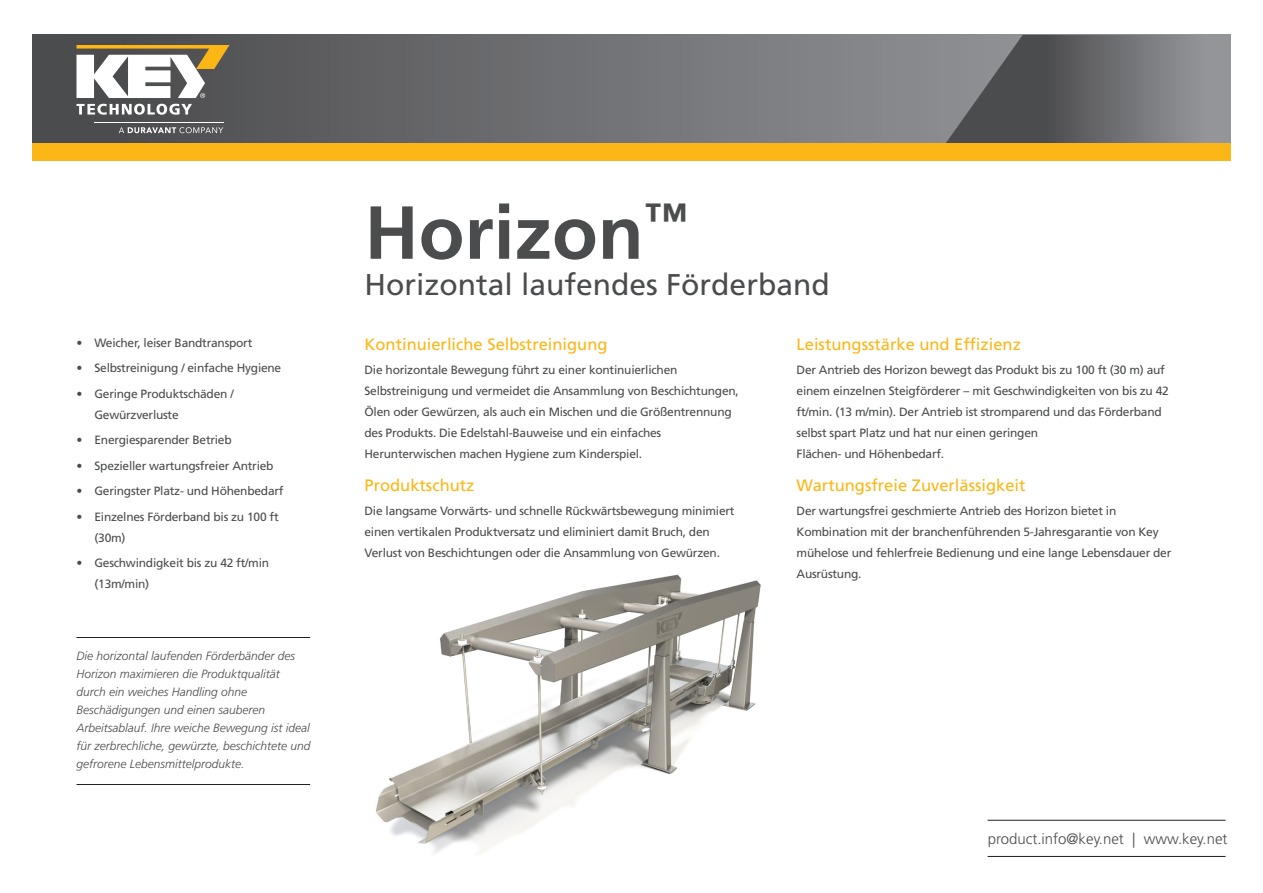
<style>
.page{position:relative;width:1263px;height:893px;background:#fff}
.page>*{position:absolute;margin:0;border:0;box-sizing:border-box;transform-origin:0 0}
.Headline{font:700 75px "Frutiger LT Std";color:#4b4c4d}
.Tag_Line{font:30px "Frutiger LT Std";color:#4b4c4d}
.Subhead_1{font:16.5px "Frutiger LT Std";color:#fcb615}
.t1{font:300 15px "Frutiger LT Std";color:#4b4c4d}
.Body{font:12px/21px "Frutiger LT Std";letter-spacing:-.02em;color:#4b4c4d}
.t2{font:italic 300 12px/18px "Frutiger LT Std";color:#4b4c4d}
</style>
<div class="page">
<svg style="left:32px;top:35px;width:911px;height:108px;background:#6b6c6f"></svg>
<svg style="left:943px;top:35px;width:287px;height:108px;background:#6f7073"></svg>
<div style="left:32px;top:143px;width:1198px;height:18px;background:#fcb615"></div>
<hr style="left:987px;top:820px;width:238px;height:1px;background:#231f20">
<hr style="left:987px;top:856px;width:238px;height:1px;background:#231f20">
<svg style="left:77px;top:45px;width:153px;height:53px"></svg>
<svg style="left:77px;top:104px;width:115px;height:11px"></svg>
<svg style="left:119px;top:127px;width:104px;height:6px"></svg>
<hr style="left:94px;top:122px;width:129px;height:1px;background:#fff">
<img style="left:376px;top:574px;width:385px;height:280px">
<hr style="left:76px;top:637px;width:234px;height:1px;background:#231f20">
<hr style="left:76px;top:784px;width:234px;height:1px;background:#231f20">
<p class="Body" style="left:76px;top:332px;width:177px">• Weicher, leiser Bandtransport</p>
<p class="Body" style="left:76px;top:357px;width:206px">• Selbstreinigung / einfache Hygiene</p>
<p class="Body" style="left:94px;top:383px;width:141px;text-indent:-18px">• Geringe Produktschäden /<br>Gewürzverluste</p>
<p class="Body" style="left:76px;top:429px;width:157px">• Energiesparender Betrieb</p>
<p class="Body" style="left:76px;top:455px;width:199px">• Spezieller wartungsfreier Antrieb</p>
<p class="Body" style="left:76px;top:480px;width:209px">• Geringster Platz- und Höhenbedarf</p>
<p class="Body" style="left:94px;top:506px;width:186px;text-indent:-18px">• Einzelnes Förderband bis zu 100 ft (30m)</p>
<p class="Body" style="left:94px;top:552px;width:176px;text-indent:-18px">• Geschwindigkeit bis zu 42 ft/min (13m/min)</p>
<p class="t2" style="left:76px;top:647px;width:236px">Die horizontal laufenden Förderbänder des Horizon maximieren die Produktqualität durch ein weiches Handling ohne Beschädigungen und einen sauberen Arbeitsablauf. Ihre weiche Bewegung ist ideal für zerbrechliche, gewürzte, beschichtete und gefrorene Lebensmittelprodukte.</p>
<p class="Headline" style="left:364px;top:189px;width:324px">Horizon<sup>™</sup></p>
<p class="Tag_Line" style="left:364px;top:267px;width:467px">Horizontal laufendes Förderband</p>
<p class="Subhead_1" style="left:364px;top:334px;width:244px">Kontinuierliche Selbstreinigung</p>
<p class="Body" style="left:364px;top:359px;width:376px">Die horizontale Bewegung führt zu einer kontinuierlichen Selbstreinigung und vermeidet die Ansammlung von Beschichtungen, Ölen oder Gewürzen, als auch ein Mischen und die Größentrennung des Produkts. Die Edelstahl-Bauweise und ein einfaches Herunterwischen machen Hygiene zum Kinderspiel.</p>
<p class="Subhead_1" style="left:364px;top:476px;width:112px">Produktschutz</p>
<p class="Body" style="left:364px;top:501px;width:371px">Die langsame Vorwärts- und schnelle Rückwärtsbewegung minimiert einen vertikalen Produktversatz und eliminiert damit Bruch, den<br>Verlust von Beschichtungen oder die Ansammlung von Gewürzen.</p>
<p class="Subhead_1" style="left:796px;top:334px;width:226px">Leistungsstärke und Effizienz</p>
<p class="Body" style="left:796px;top:359px;width:374px">Der Antrieb des Horizon bewegt das Produkt bis zu 100 ft (30 m) auf einem einzelnen Steigförderer – mit Geschwindigkeiten von bis zu 42 ft/min. (13 m/min). Der Antrieb ist stromparend und das Förderband selbst spart Platz und hat nur einen geringen<br>Flächen- und Höhenbedarf.</p>
<p class="Subhead_1" style="left:796px;top:476px;width:230px">Wartungsfreie Zuverlässigkeit</p>
<p class="Body" style="left:796px;top:501px;width:376px">Der wartungsfrei geschmierte Antrieb des Horizon bietet in Kombination mit der branchenführenden 5-Jahresgarantie von Key mühelose und fehlerfreie Bedienung und eine lange Lebensdauer der Ausrüstung.</p>
<p class="t1" style="left:988px;top:830px;width:241px">product.info@key.net | www.key.net</p>
</div>
